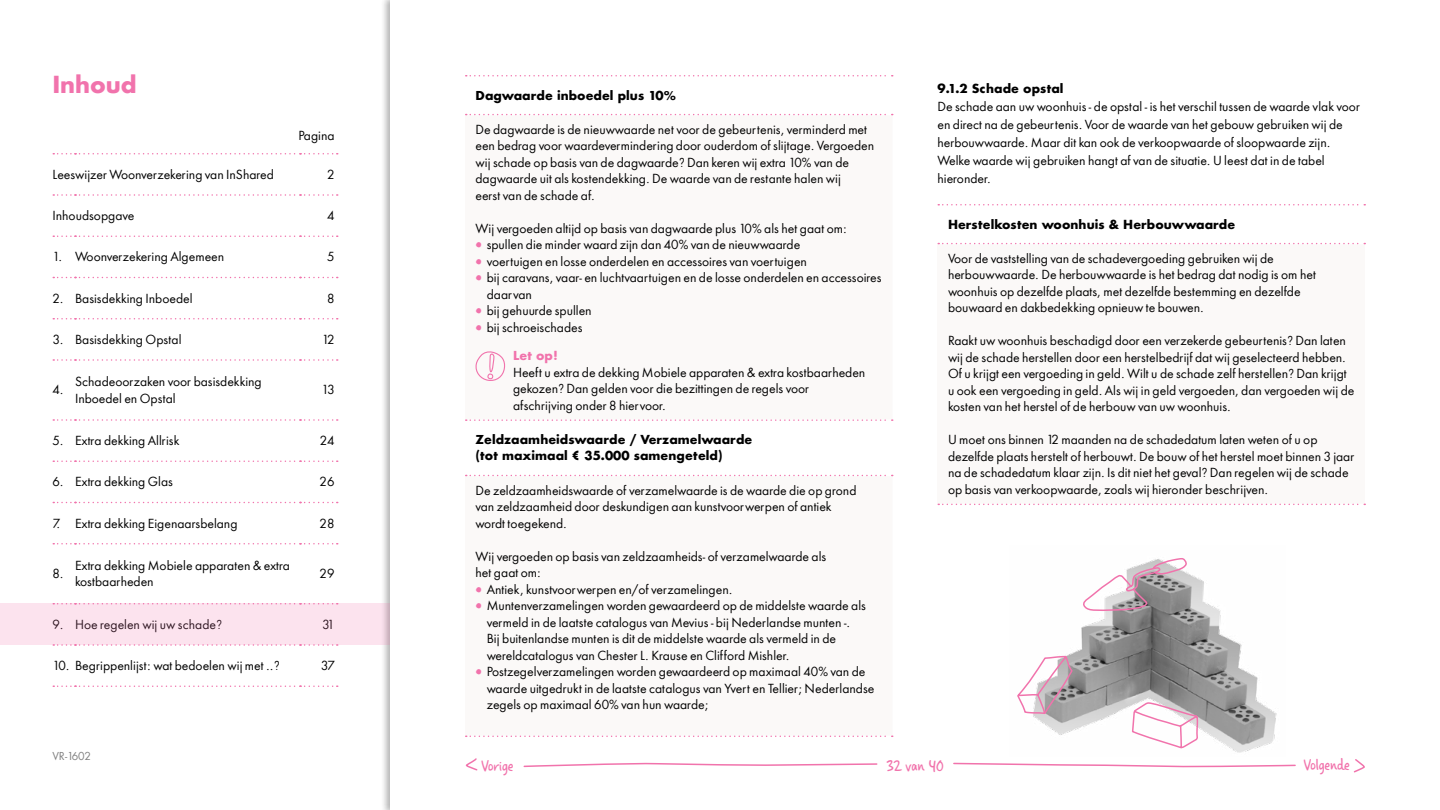
<style>
.page{position:relative;width:1440px;height:810px;background:#fff}
.page>*{position:absolute;margin:0;border:0;box-sizing:border-box;transform-origin:0 0}
.t1{font:700 22.5px "In Shared Sans";letter-spacing:-.01em;color:#f173ac}
.t2{font:16.5px "Casino Hand";letter-spacing:-.01em;color:#f173ac}
.t3{font:12px/16.5px "In Shared Sans";color:#000}
.t4{font:700 12px/16.5px "In Shared Sans";color:#000}
.t5{font:700 12px "In Shared Sans";color:#f173ac}
.t6{font:10.5px "In Shared Sans";letter-spacing:-.01em;color:#808080}
.s1{font-family:"Casino Hand";font-size:18px;color:#f173ac}
</style>
<div class="page">
<svg style="left:53px;top:153px;width:285px;height:1px"></svg>
<svg style="left:53px;top:194px;width:285px;height:2px"></svg>
<svg style="left:53px;top:236px;width:285px;height:1px"></svg>
<svg style="left:53px;top:277px;width:285px;height:1px"></svg>
<svg style="left:53px;top:318px;width:285px;height:2px"></svg>
<svg style="left:53px;top:359px;width:285px;height:2px"></svg>
<svg style="left:53px;top:419px;width:285px;height:2px"></svg>
<svg style="left:53px;top:460px;width:285px;height:2px"></svg>
<svg style="left:53px;top:502px;width:285px;height:1px"></svg>
<svg style="left:53px;top:543px;width:285px;height:1px"></svg>
<svg style="left:53px;top:603px;width:285px;height:1px"></svg>
<svg style="left:53px;top:645px;width:285px;height:1px"></svg>
<svg style="left:53px;top:686px;width:285px;height:1px"></svg>
<svg style="left:523px;top:763px;width:355px;height:5px"></svg>
<svg style="left:953px;top:762px;width:343px;height:5px"></svg>
<svg style="left:466px;top:75px;width:427px;height:1px"></svg>
<svg style="left:466px;top:114px;width:427px;height:1px"></svg>
<svg style="left:466px;top:419px;width:427px;height:2px"></svg>
<svg style="left:466px;top:475px;width:427px;height:1px"></svg>
<svg style="left:466px;top:736px;width:427px;height:1px"></svg>
<svg style="left:475px;top:351px;width:31px;height:30px"></svg>
<div style="left:938px;top:244px;width:427px;height:260px;background:#fbf9f8"></div>
<svg style="left:938px;top:243px;width:427px;height:1px"></svg>
<svg style="left:938px;top:504px;width:427px;height:1px"></svg>
<svg style="left:938px;top:204px;width:427px;height:2px"></svg>
<img style="left:1033px;top:573px;width:244px;height:180px">
<svg style="left:1017px;top:655px;width:57px;height:60px"></svg>
<svg style="left:1081px;top:558px;width:107px;height:55px"></svg>
<svg style="left:1131px;top:701px;width:68px;height:48px"></svg>
<svg style="left:1353px;top:759px;width:12px;height:14px"></svg>
<svg style="left:465px;top:758px;width:13px;height:13px"></svg>
<div style="left:0;top:604px;width:389px;height:41px;background:#fce3ee"></div>
<h1 class="t1" style="left:52px;top:69px;width:86px">Inhoud</h1>
<p class="t3" style="left:298px;top:127px;width:38px">Pagina</p>
<p class="t3" style="left:53px;top:166px;width:223px">Leeswijzer Woonverzekering van InShared</p>
<p class="t3" style="left:327px;top:166px;width:9px">2</p>
<p class="t3" style="left:53px;top:207px;width:84px">Inhoudsopgave</p>
<p class="t3" style="left:327px;top:207px;width:9px">4</p>
<p class="t3" style="left:53px;top:249px;width:173px">1. Woonverzekering Algemeen</p>
<p class="t3" style="left:327px;top:249px;width:9px">5</p>
<p class="t3" style="left:53px;top:290px;width:142px">2. Basisdekking Inboedel</p>
<p class="t3" style="left:327px;top:290px;width:9px">8</p>
<p class="t3" style="left:53px;top:331px;width:131px">3. Basisdekking Opstal</p>
<p class="t3" style="left:322px;top:331px;width:14px">12</p>
<p class="t3" style="left:53px;top:382px;width:13px">4.</p>
<p class="t3" style="left:75px;top:374px;width:188px">Schadeoorzaken voor basisdekking<br>Inboedel en Opstal</p>
<p class="t3" style="left:322px;top:382px;width:14px">13</p>
<p class="t3" style="left:53px;top:432px;width:128px">5. Extra dekking Allrisk</p>
<p class="t3" style="left:320px;top:432px;width:16px">24</p>
<p class="t3" style="left:53px;top:474px;width:122px">6. Extra dekking Glas</p>
<p class="t3" style="left:320px;top:474px;width:16px">26</p>
<p class="t3" style="left:53px;top:515px;width:186px">7. Extra dekking Eigenaarsbelang</p>
<p class="t3" style="left:320px;top:515px;width:16px">28</p>
<p class="t3" style="left:53px;top:566px;width:13px">8.</p>
<p class="t3" style="left:75px;top:557px;width:217px">Extra dekking Mobiele apparaten &amp; extra kostbaarheden</p>
<p class="t3" style="left:320px;top:566px;width:16px">29</p>
<p class="t3" style="left:53px;top:616px;width:171px">9. Hoe regelen wij uw schade?</p>
<p class="t3" style="left:322px;top:616px;width:14px">31</p>
<p class="t3" style="left:53px;top:657px;width:229px">10. Begrippenlijst: wat bedoelen wij met ..?</p>
<p class="t3" style="left:321px;top:657px;width:15px">37</p>
<p class="t6" style="left:52px;top:749px;width:40px">VR-1602</p>
<p class="t4" style="left:476px;top:87px;width:202px">Dagwaarde inboedel plus 10%</p>
<p class="t3" style="left:476px;top:121px;width:400px">De dagwaarde is de nieuwwaarde net voor de gebeurtenis, verminderd met een bedrag voor waardevermindering door ouderdom of slijtage. Vergoeden wij schade op basis van de dagwaarde? Dan keren wij extra 10% van de dagwaarde uit als kostendekking. De waarde van de restante halen wij<br>eerst van de schade af.</p>
<p class="t3" style="left:476px;top:220px;width:373px">Wij vergoeden altijd op basis van dagwaarde plus 10% als het gaat om:</p>
<p class="t3" style="left:476px;top:237px;width:326px"><span class="s1">•</span> spullen die minder waard zijn dan 40% van de nieuwwaarde</p>
<p class="t3" style="left:476px;top:253px;width:333px"><span class="s1">•</span> voertuigen en losse onderdelen en accessoires van voertuigen</p>
<p class="t3" style="left:487px;top:270px;width:396px;text-indent:-11px"><span class="s1">•</span> bij caravans, vaar- en luchtvaartuigen en de losse onderdelen en accessoires daarvan</p>
<p class="t3" style="left:476px;top:303px;width:118px"><span class="s1">•</span> bij gehuurde spullen</p>
<p class="t3" style="left:476px;top:319px;width:108px"><span class="s1">•</span> bij schroeischades</p>
<p class="t5" style="left:513px;top:348px;width:46px">Let op!</p>
<p class="t3" style="left:513px;top:364px;width:354px">Heeft u extra de dekking Mobiele apparaten &amp; extra kostbaarheden gekozen? Dan gelden voor die bezittingen de regels voor afschrijving onder 8 hiervoor.</p>
<p class="t4" style="left:476px;top:431px;width:278px">Zeldzaamheidswaarde / Verzamelwaarde (tot maximaal € 35.000 samengeteld)</p>
<p class="t3" style="left:476px;top:482px;width:382px">De zeldzaamheidswaarde of verzamelwaarde is de waarde die op grond van zeldzaamheid door deskundigen aan kunstvoorwerpen of antiek wordt toegekend.</p>
<p class="t3" style="left:476px;top:548px;width:352px">Wij vergoeden op basis van zeldzaamheids- of verzamelwaarde als het gaat om:</p>
<p class="t3" style="left:476px;top:581px;width:259px"><span class="s1">•</span> Antiek, kunstvoorwerpen en/of verzamelingen.</p>
<p class="t3" style="left:487px;top:598px;width:381px;text-indent:-11px"><span class="s1">•</span> Muntenverzamelingen worden gewaardeerd op de middelste waarde als vermeld in de laatste catalogus van Mevius - bij Nederlandse munten -.<br>Bij buitenlandse munten is dit de middelste waarde als vermeld in de wereldcatalogus van Chester L. Krause en Clifford Mishler.</p>
<p class="t3" style="left:487px;top:664px;width:389px;text-indent:-11px"><span class="s1">•</span> Postzegelverzamelingen worden gewaardeerd op maximaal 40% van de waarde uitgedrukt in de laatste catalogus van Yvert en Tellier; Nederlandse zegels op maximaal 60% van hun waarde;</p>
<p class="t4" style="left:938px;top:80px;width:128px">9.1.2 Schade opstal</p>
<p class="t3" style="left:938px;top:98px;width:424px;line-height:18px">De schade aan uw woonhuis - de opstal - is het verschil tussen de waarde vlak voor en direct na de gebeurtenis. Voor de waarde van het gebouw gebruiken wij de herbouwwaarde. Maar dit kan ook de verkoopwaarde of sloopwaarde zijn.<br>Welke waarde wij gebruiken hangt af van de situatie. U leest dat in de tabel hieronder.</p>
<p class="t4" style="left:948px;top:216px;width:289px">Herstelkosten woonhuis &amp; Herbouwwaarde</p>
<p class="t3" style="left:948px;top:250px;width:369px">Voor de vaststelling van de schadevergoeding gebruiken wij de herbouwwaarde. De herbouwwaarde is het bedrag dat nodig is om het woonhuis op dezelfde plaats, met dezelfde bestemming en dezelfde bouwaard en dakbedekking opnieuw te bouwen.</p>
<p class="t3" style="left:948px;top:333px;width:408px">Raakt uw woonhuis beschadigd door een verzekerde gebeurtenis? Dan laten wij de schade herstellen door een herstelbedrijf dat wij geselecteerd hebben.<br>Of u krijgt een vergoeding in geld. Wilt u de schade zelf herstellen? Dan krijgt u ook een vergoeding in geld. Als wij in geld vergoeden, dan vergoeden wij de kosten van het herstel of de herbouw van uw woonhuis.</p>
<p class="t3" style="left:948px;top:432px;width:408px">U moet ons binnen 12 maanden na de schadedatum laten weten of u op dezelfde plaats herstelt of herbouwt. De bouw of het herstel moet binnen 3 jaar na de schadedatum klaar zijn. Is dit niet het geval? Dan regelen wij de schade op basis van verkoopwaarde, zoals wij hieronder beschrijven.</p>
<h2 class="t2" style="left:481px;top:756px;width:34px">Vorige</h2>
<h2 class="t2" style="left:1304px;top:755px;width:48px">Volgende</h2>
<h2 class="t2" style="left:886px;top:756px;width:59px">32 van 40</h2>
</div>
